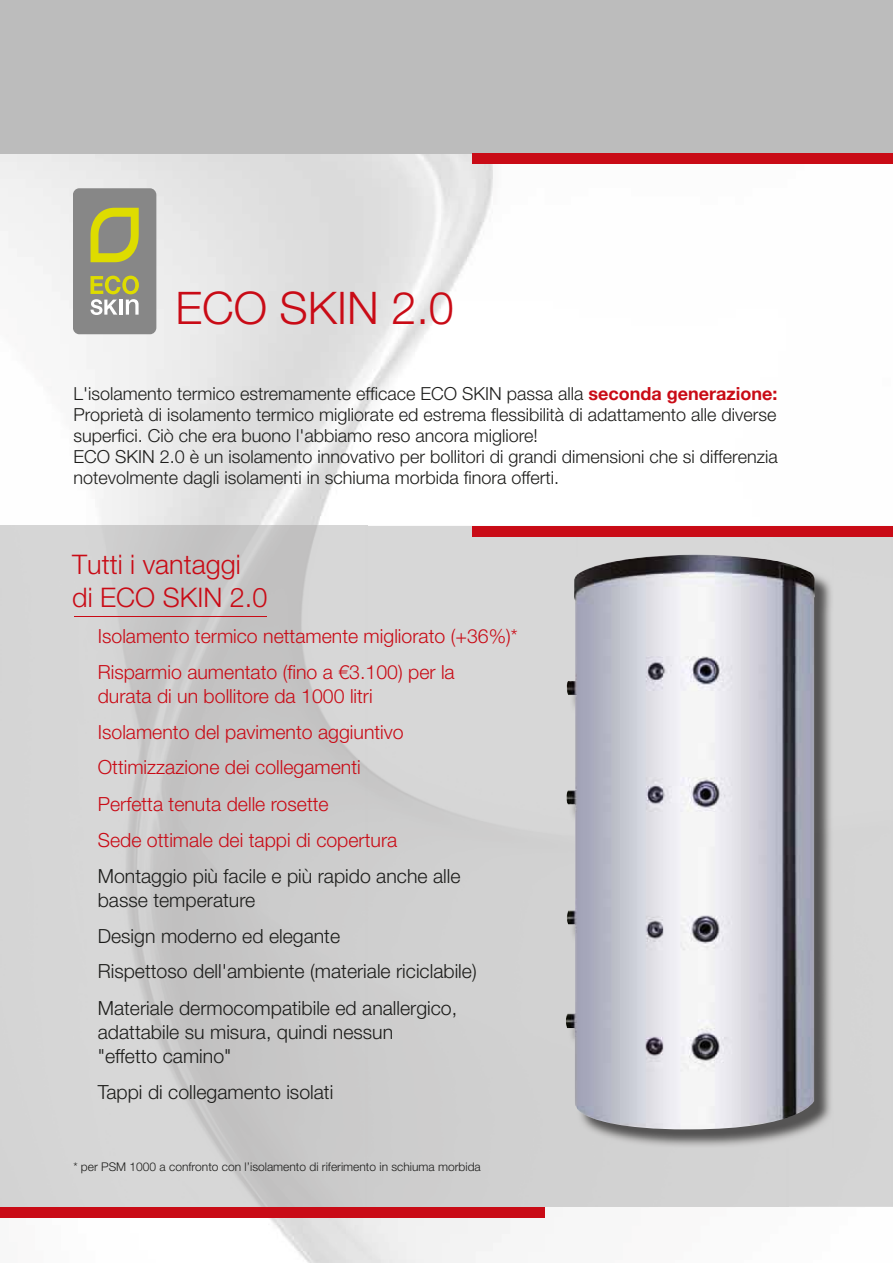
<style>
.page{position:relative;width:893px;height:1263px;background:#fff}
.page>*{position:absolute;margin:0;border:0;box-sizing:border-box;transform-origin:0 0}
.t1{font:300 45px "Helvetica Neue";color:#c90b16}
.t2{font:300 27px/32.4px "Helvetica Neue";color:#c90b16}
.t3{font:300 19.5px/24px "Helvetica Neue";color:#1d1d1b}
.t4{font:300 19.5px/35.8px "Helvetica Neue";color:#c90b16}
.t5{font:300 18px/21px "Helvetica Neue";color:#1d1d1b}
.t6{font:300 12px "Helvetica Neue";color:#1d1d1b}
.s1{font-weight:700;color:#c90b16}
</style>
<div class="page">
<img style="left:0;top:153px;width:545px;height:1110px">
<div style="left:0;top:0;width:893px;height:153px;background:#bcbcbc"></div>
<div style="left:473px;top:153px;width:420px;height:11px;background:#c90b16"></div>
<div style="left:0;top:1207px;width:544px;height:10px;background:#c90b16"></div>
<div style="left:74px;top:188px;width:82px;height:146px;background:#878787;border-radius:7px"></div>
<svg style="left:91px;top:208px;width:48px;height:54px"></svg>
<svg style="left:90px;top:276px;width:49px;height:39px"></svg>
<img style="left:0;top:526px;width:577px;height:681px">
<div style="left:577px;top:536px;width:316px;height:42px;background:#d7d7d7"></div>
<img style="left:568px;top:557px;width:265px;height:590px">
<img style="left:566px;top:555px;width:249px;height:574px">
<hr style="left:74px;top:616px;width:192px;height:1px;background:#c90b16">
<div style="left:473px;top:526px;width:420px;height:10px;background:#c90b16"></div>
<h1 class="t1" style="left:175px;top:271px;width:280px">ECO SKIN 2.0</h1>
<p class="t5" style="left:73px;top:382px;width:706px">L'isolamento termico estremamente efficace ECO SKIN passa alla <span class="s1">seconda generazione:<br></span>Proprietà di isolamento termico migliorate ed estrema flessibilità di adattamento alle diverse superfici. Ciò che era buono l'abbiamo reso ancora migliore!<br>ECO SKIN 2.0 è un isolamento innovativo per bollitori di grandi dimensioni che si differenzia notevolmente dagli isolamenti in schiuma morbida finora offerti.</p>
<h2 class="t2" style="left:72px;top:547px;width:197px">Tutti i vantaggi di ECO SKIN 2.0</h2>
<p class="t4" style="left:98px;top:616px;width:421px;line-height:36.3px">Isolamento termico nettamente migliorato (+36%)*<br>Risparmio aumentato (fino a €3.100) per la</p>
<p class="t4" style="left:98px;top:677px;width:307px">durata di un bollitore da 1000 litri Isolamento del pavimento aggiuntivo Ottimizzazione dei collegamenti Perfetta tenuta delle rosette<br>Sede ottimale dei tappi di copertura</p>
<p class="t3" style="left:98px;top:863px;width:364px">Montaggio più facile e più rapido anche alle basse temperature</p>
<p class="t3" style="left:98px;top:917px;width:380px;line-height:35.5px">Design moderno ed elegante<br>Rispettoso dell'ambiente (materiale riciclabile)<br>Materiale dermocompatibile ed anallergico,</p>
<p class="t3" style="left:98px;top:1018px;width:297px">adattabile su misura, quindi nessun "effetto camino"</p>
<p class="t3" style="left:98px;top:1079px;width:237px">Tappi di collegamento isolati</p>
<p class="t6" style="left:73px;top:1157px;width:409px">* per PSM 1000 a confronto con l’isolamento di riferimento in schiuma morbida</p>
</div>
